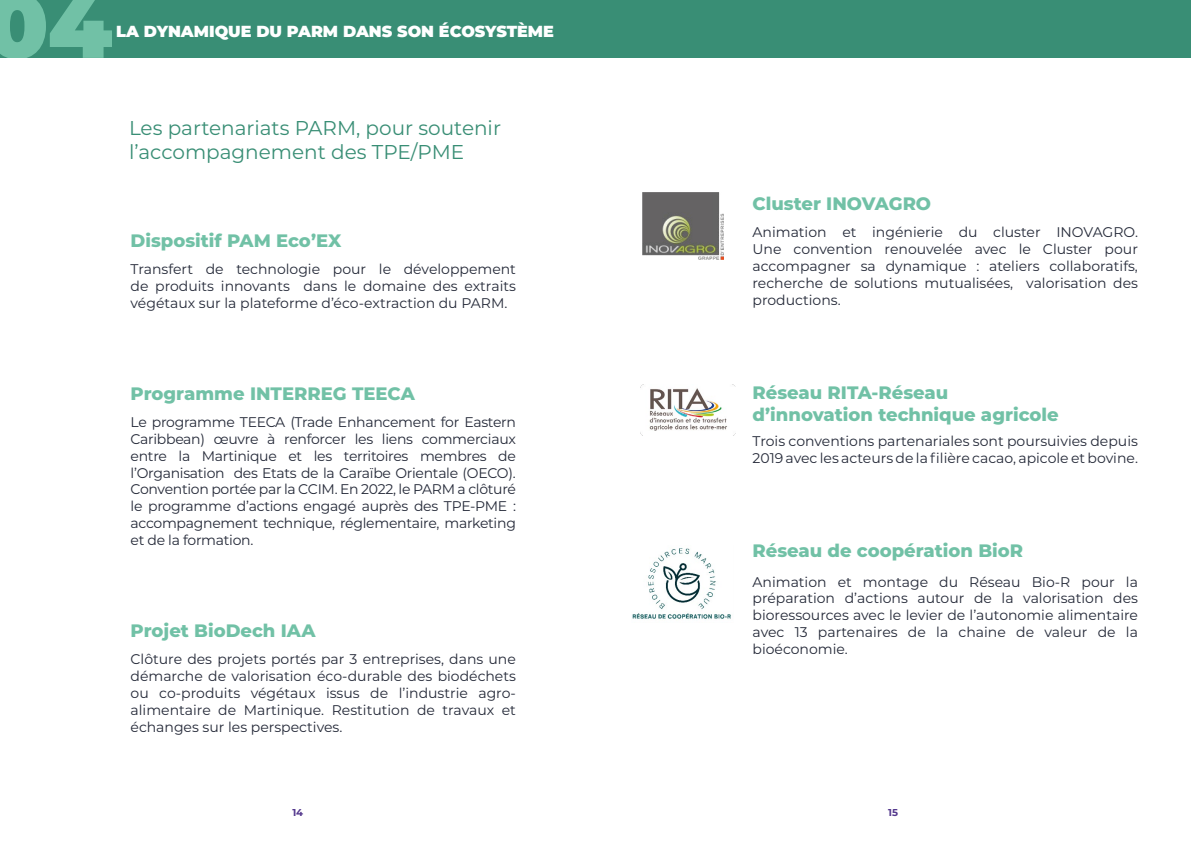
<style>
.page{position:relative;width:1191px;height:842px;background:#fff}
.page>*{position:absolute;margin:0;border:0;box-sizing:border-box;transform-origin:0 0}
.t1{font:900 90.8px "Montserrat";color:#71c1a6}
.t2{font:20px/24px "Montserrat";color:#398e75}
.t3{font:800 18px/21.6px "Montserrat";color:#71c1a6}
.t4{font:900 16px "Montserrat";color:#fff}
.t5{font:14px/16.8px "Montserrat";color:#242938;text-align:justify}
.t6{font:700 10px "Montserrat";color:#54388d}
</style>
<div class="page">
<div style="left:0;top:0;width:1191px;height:58px;background:#398e75"></div>
<img style="left:632px;top:548px;width:99px;height:71px">
<img style="left:640px;top:385px;width:96px;height:51px">
<img style="left:642px;top:193px;width:81px;height:67px">
<h1 class="t1" style="left:-14px;top:-43px;width:128px">04</h1>
<p class="t4" style="left:116px;top:19px;width:439px">LA DYNAMIQUE DU PARM DANS SON ÉCOSYSTÈME</p>
<h2 class="t2" style="left:129px;top:115px;width:373px">Les partenariats PARM, pour soutenir l’accompagnement des TPE/PME</h2>
<p class="t3" style="left:131px;top:229px;width:212px">Dispositif PAM Eco’EX</p>
<p class="t5" style="left:131px;top:260px;width:387px">Transfert de technologie pour le développement de produits innovants dans le domaine des extraits végétaux sur la plateforme d’éco-extraction du PARM.</p>
<p class="t3" style="left:131px;top:382px;width:286px">Programme INTERREG TEECA</p>
<p class="t5" style="left:131px;top:413px;width:387px">Le programme TEECA (Trade Enhancement for Eastern Caribbean) œuvre à renforcer les liens commerciaux entre la Martinique et les territoires membres de l’Organisation des Etats de la Caraïbe Orientale (OECO).<br>Convention portée par la CCIM. En 2022, le PARM a clôturé le programme d’actions engagé auprès des TPE-PME : accompagnement technique, réglementaire, marketing et de la formation.</p>
<p class="t3" style="left:131px;top:619px;width:187px">Projet BioDech IAA</p>
<p class="t5" style="left:131px;top:650px;width:387px">Clôture des projets portés par 3 entreprises, dans une démarche de valorisation éco-durable des biodéchets ou co-produits végétaux issus de l’industrie agro&shy;alimentaire de Martinique. Restitution de travaux et échanges sur les perspectives.</p>
<p class="t3" style="left:752px;top:192px;width:180px">Cluster INOVAGRO</p>
<p class="t5" style="left:752px;top:223px;width:387px">Animation et ingénierie du cluster INOVAGRO.<br>Une convention renouvelée avec le Cluster pour accompagner sa dynamique : ateliers collaboratifs, recherche de solutions mutualisées, valorisation des productions.</p>
<p class="t3" style="left:752px;top:381px;width:307px">Réseau RITA-Réseau d’innovation technique agricole</p>
<p class="t5" style="left:752px;top:432px;width:387px">Trois conventions partenariales sont poursuivies depuis<br>2019 avec les acteurs de la filière cacao, apicole et bovine.</p>
<p class="t3" style="left:752px;top:539px;width:272px">Réseau de coopération BioR</p>
<p class="t5" style="left:752px;top:573px;width:387px">Animation et montage du Réseau Bio-R pour la préparation d’actions autour de la valorisation des bioressources avec le levier de l’autonomie alimentaire avec 13 partenaires de la chaine de valeur de la bioéconomie.</p>
<p class="t6" style="left:292px;top:805px;width:12px">14</p>
<p class="t6" style="left:888px;top:805px;width:11px">15</p>
</div>
